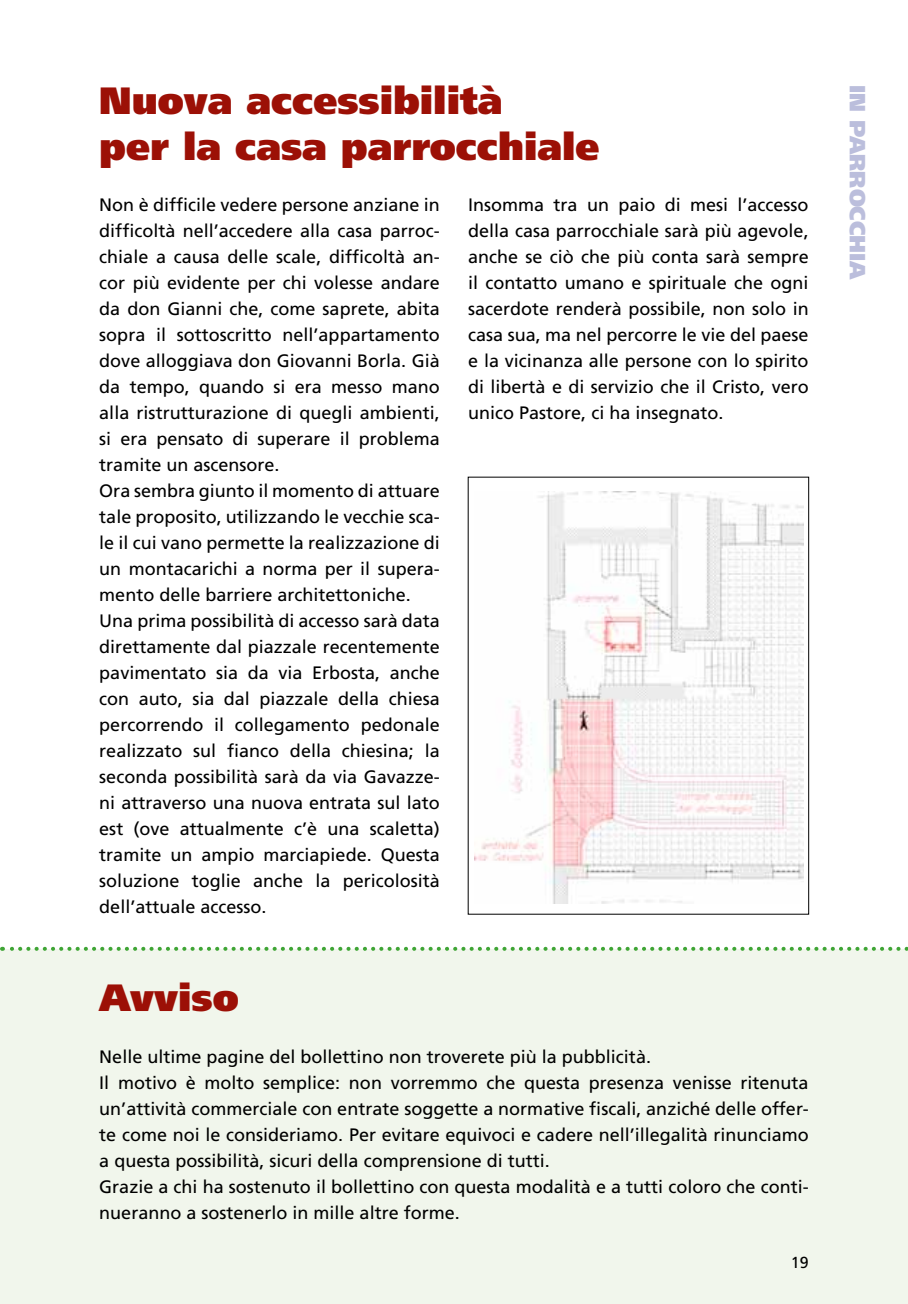
<style>
.page{position:relative;width:908px;height:1304px;background:#fff}
.page>*{position:absolute;margin:0;border:0;box-sizing:border-box;transform-origin:0 0}
.t1{font:900 38px/45.6px "Frutiger";color:#9c1006}
.t2{font:900 22px "Frutiger";color:#bbbedc}
.t3{font:18px/26px "Frutiger";color:#000}
.t4{font:16px "Frutiger";color:#000}
</style>
<div class="page">
<div style="left:0;top:950px;width:907px;height:354px;background:#f1f6ec"></div>
<img style="left:474px;top:492px;width:328px;height:411px">
<svg style="left:2px;top:947px;width:906px;height:4px"></svg>
<h1 class="t1" style="left:99px;top:77px;width:501px">Nuova accessibilità<br>per la casa parrocchiale</h1>
<p class="t2" style="left:870px;top:85px;width:195px;rotate:90deg">IN PARROCCHIA</p>
<p class="t3" style="left:99px;top:192px;width:342px">Non è difficile vedere persone anziane in difficoltà nell’accedere alla casa parroc&shy;chiale a causa delle scale, difficoltà an&shy;cor più evidente per chi volesse andare da don Gianni che, come saprete, abita sopra il sottoscritto nell’appartamento dove alloggiava don Giovanni Borla. Già da tempo, quando si era messo mano alla ristrutturazione di quegli ambienti, si era pensato di superare il problema tramite un ascensore.<br>Ora sembra giunto il momento di attuare tale proposito, utilizzando le vecchie sca&shy;le il cui vano permette la realizzazione di un montacarichi a norma per il supera&shy;mento delle barriere architettoniche.<br>U na prima possibilità di accesso sarà data direttamente dal piazzale recentemente pavimentato sia da via E rbosta, anche con auto, sia dal piazzale della chiesa percorrendo il collegamento pedonale realizzato sul fianco della chiesina; la seconda possibilità sarà da via Gavazze&shy;ni attraverso una nuova entrata sul lato est (ove attualmente c’è una scaletta) tramite un ampio marciapiede. Questa soluzione toglie anche la pericolosità dell’attuale accesso.</p>
<p class="t3" style="left:468px;top:191px;width:342px;text-align:justify">I nsomma tra un paio di mesi l’accesso della casa parrocchiale sarà più agevole, anche se ciò che più conta sarà sempre il contatto umano e spirituale che ogni sacerdote renderà possibile, non solo in casa sua, ma nel percorre le vie del paese e la vicinanza alle persone con lo spirito di libertà e di servizio che il Cristo, vero unico Pastore, ci ha insegnato.</p>
<h1 class="t1" style="left:99px;top:974px;width:141px">Avviso</h1>
<p class="t3" style="left:99px;top:1043px;width:710px">Nelle ultime pagine del bollettino non troverete più la pubblicità.<br>I l motivo è molto semplice: non vorremmo che questa presenza venisse ritenuta un’attività commerciale con entrate soggette a normative fiscali, anziché delle offer&shy;te come noi le consideriamo. Per evitare equivoci e cadere nell’illegalità rinunciamo a questa possibilità, sicuri della comprensione di tutti.<br>Grazie a chi ha sostenuto il bollettino con questa modalità e a tutti coloro che conti&shy;nueranno a sostenerlo in mille altre forme.</p>
<p class="t4" style="left:790px;top:1253px;width:19px">19</p>
</div>
